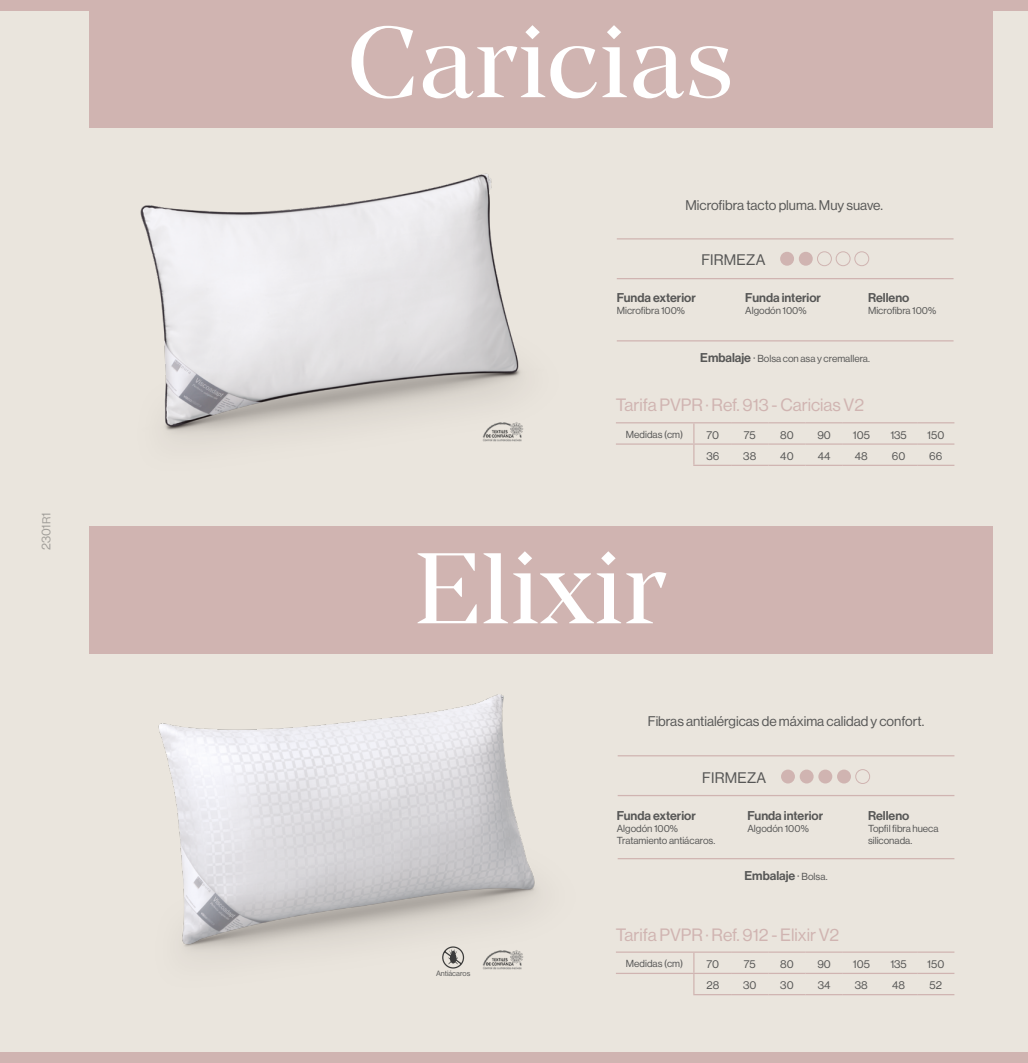
<style>
.page{position:relative;width:1028px;height:1063px;background:#eae5dd}
.page>*{position:absolute;margin:0;border:0;box-sizing:border-box;transform-origin:0 0}
.t1{font:100px "Manier";color:#fff}
.t2{font:17.5px "Neue Haas Grotesk Display";color:#d0b4b1}
.t3{font:15px "Neue Haas Grotesk Display";letter-spacing:.015em;color:#575756}
.t4{font:13.75px "Neue Haas Grotesk Display";color:#575756}
.t5{font:500 12.5px "Neue Haas Grotesk Display";color:#575756}
.t6{font:12.5px "Neue Haas Grotesk Display";color:#575756}
.t7{font:11.25px "Neue Haas Grotesk Display";color:#575756}
.t8{font:10px/12px "Neue Haas Grotesk Display";color:#575756}
.t9{font:7.5px "Neue Haas Grotesk Display";color:#575756}
.s1{font-size:11.25px}
.s2{font-weight:500;font-size:12.5px}
.s3{font-size:12.5px}
.s4{font-weight:400}
.s5{font-weight:400;font-size:10px}
</style>
<div class="page">
<div style="left:89px;top:0;width:903px;height:128px;background:#d0b4b1"></div>
<div style="left:0;top:1052px;width:1028px;height:11px;background:#d0b4b1"></div>
<div style="left:0;top:0;width:1028px;height:11px;background:#d0b4b1"></div>
<div style="left:89px;top:526px;width:903px;height:128px;background:#d0b4b1"></div>
<img style="left:140px;top:173px;width:530px;height:264px">
<img style="left:158px;top:694px;width:529px;height:279px">
<img style="left:482px;top:420px;width:42px;height:22px">
<img style="left:482px;top:948px;width:42px;height:23px">
<hr style="left:617px;top:238px;width:336px;height:2px;background:#d0b4b1">
<hr style="left:617px;top:278px;width:336px;height:1px;background:#d0b4b1">
<hr style="left:617px;top:340px;width:336px;height:1px;background:#d0b4b1">
<hr style="left:617px;top:755px;width:337px;height:1px;background:#d0b4b1">
<hr style="left:617px;top:795px;width:337px;height:1px;background:#d0b4b1">
<hr style="left:617px;top:858px;width:337px;height:1px;background:#d0b4b1">
<svg style="left:441px;top:946px;width:24px;height:23px"></svg>
<div style="left:780px;top:252px;width:14px;height:14px;background:#d0b4b1;border-radius:50%"></div>
<div style="left:798px;top:252px;width:14px;height:14px;background:#d0b4b1;border-radius:50%"></div>
<div style="left:817px;top:251px;width:14px;height:15px;border:1px solid #d0b4b1;border-radius:50%"></div>
<div style="left:836px;top:251px;width:14px;height:15px;border:1px solid #d0b4b1;border-radius:50%"></div>
<div style="left:854px;top:251px;width:15px;height:15px;border:1px solid #d0b4b1;border-radius:50%"></div>
<hr style="left:616px;top:422px;width:78px;height:1px;background:#d0b4b1">
<hr style="left:694px;top:422px;width:37px;height:1px;background:#d0b4b1">
<hr style="left:731px;top:422px;width:37px;height:1px;background:#d0b4b1">
<hr style="left:768px;top:422px;width:37px;height:1px;background:#d0b4b1">
<hr style="left:805px;top:422px;width:37px;height:1px;background:#d0b4b1">
<hr style="left:842px;top:422px;width:38px;height:1px;background:#d0b4b1">
<hr style="left:880px;top:422px;width:37px;height:1px;background:#d0b4b1">
<hr style="left:917px;top:422px;width:37px;height:1px;background:#d0b4b1">
<hr style="left:616px;top:443px;width:78px;height:2px;background:#d0b4b1">
<hr style="left:694px;top:443px;width:37px;height:2px;background:#d0b4b1">
<hr style="left:731px;top:443px;width:37px;height:2px;background:#d0b4b1">
<hr style="left:768px;top:443px;width:37px;height:2px;background:#d0b4b1">
<hr style="left:805px;top:443px;width:37px;height:2px;background:#d0b4b1">
<hr style="left:842px;top:443px;width:38px;height:2px;background:#d0b4b1">
<hr style="left:880px;top:443px;width:37px;height:2px;background:#d0b4b1">
<hr style="left:917px;top:443px;width:37px;height:2px;background:#d0b4b1">
<svg style="left:693px;top:423px;width:1px;height:42px"></svg>
<hr style="left:693px;top:465px;width:38px;height:1px;background:#d0b4b1">
<hr style="left:731px;top:465px;width:37px;height:1px;background:#d0b4b1">
<hr style="left:768px;top:465px;width:37px;height:1px;background:#d0b4b1">
<hr style="left:805px;top:465px;width:37px;height:1px;background:#d0b4b1">
<hr style="left:842px;top:465px;width:38px;height:1px;background:#d0b4b1">
<hr style="left:880px;top:465px;width:37px;height:1px;background:#d0b4b1">
<hr style="left:917px;top:465px;width:37px;height:1px;background:#d0b4b1">
<div style="left:781px;top:770px;width:14px;height:14px;background:#d0b4b1;border-radius:50%"></div>
<div style="left:799px;top:770px;width:14px;height:14px;background:#d0b4b1;border-radius:50%"></div>
<div style="left:818px;top:770px;width:14px;height:14px;background:#d0b4b1;border-radius:50%"></div>
<div style="left:837px;top:770px;width:14px;height:14px;background:#d0b4b1;border-radius:50%"></div>
<div style="left:855px;top:769px;width:15px;height:15px;border:1px solid #d0b4b1;border-radius:50%"></div>
<hr style="left:616px;top:952px;width:78px;height:1px;background:#d0b4b1">
<hr style="left:694px;top:952px;width:37px;height:1px;background:#d0b4b1">
<hr style="left:731px;top:952px;width:37px;height:1px;background:#d0b4b1">
<hr style="left:768px;top:952px;width:37px;height:1px;background:#d0b4b1">
<hr style="left:805px;top:952px;width:37px;height:1px;background:#d0b4b1">
<hr style="left:842px;top:952px;width:38px;height:1px;background:#d0b4b1">
<hr style="left:880px;top:952px;width:37px;height:1px;background:#d0b4b1">
<hr style="left:917px;top:952px;width:37px;height:1px;background:#d0b4b1">
<hr style="left:616px;top:973px;width:78px;height:1px;background:#d0b4b1">
<hr style="left:694px;top:973px;width:37px;height:1px;background:#d0b4b1">
<hr style="left:731px;top:973px;width:37px;height:1px;background:#d0b4b1">
<hr style="left:768px;top:973px;width:37px;height:1px;background:#d0b4b1">
<hr style="left:805px;top:973px;width:37px;height:1px;background:#d0b4b1">
<hr style="left:842px;top:973px;width:38px;height:1px;background:#d0b4b1">
<hr style="left:880px;top:973px;width:37px;height:1px;background:#d0b4b1">
<hr style="left:917px;top:973px;width:37px;height:1px;background:#d0b4b1">
<svg style="left:693px;top:953px;width:1px;height:41px"></svg>
<hr style="left:693px;top:994px;width:38px;height:1px;background:#d0b4b1">
<hr style="left:731px;top:994px;width:37px;height:1px;background:#d0b4b1">
<hr style="left:768px;top:994px;width:37px;height:1px;background:#d0b4b1">
<hr style="left:805px;top:994px;width:37px;height:1px;background:#d0b4b1">
<hr style="left:842px;top:994px;width:38px;height:1px;background:#d0b4b1">
<hr style="left:880px;top:994px;width:37px;height:1px;background:#d0b4b1">
<hr style="left:917px;top:994px;width:37px;height:1px;background:#d0b4b1">
<p class="t6" style="left:39px;top:550px;width:39px;rotate:-90deg">2301<span class="s1">R</span>1</p>
<h1 class="t1" style="left:347px;top:3px;width:388px">Caricias</h1>
<h3 class="t4" style="left:685px;top:198px;width:199px">Microfibra tacto pluma. Muy suave.</h3>
<h3 class="t3" style="left:701px;top:251px;width:66px">FIRMEZA</h3>
<p class="t5" style="left:617px;top:291px;width:80px">Funda exterior</p>
<p class="t8" style="left:617px;top:305px;width:70px">Microfibra 100%</p>
<p class="t5" style="left:745px;top:291px;width:77px">Funda interior</p>
<p class="t8" style="left:745px;top:305px;width:63px">Algodón 100%</p>
<p class="t5" style="left:868px;top:291px;width:43px">Relleno</p>
<p class="t8" style="left:868px;top:305px;width:70px">Microfibra 100%</p>
<p class="t8" style="left:700px;top:353px;width:171px"><span class="s2">Embalaje</span> <span class="s3">·</span> Bolsa con asa y cremallera.</p>
<h2 class="t2" style="left:616px;top:395px;width:250px">Tarifa PVPR · Ref. 913 - Caricias V2</h2>
<p class="t8" style="left:626px;top:429px;width:59px">Medidas (cm)</p>
<p class="t7" style="left:706px;top:428px;width:14px">70</p>
<p class="t7" style="left:743px;top:428px;width:13px">75</p>
<p class="t7" style="left:780px;top:428px;width:15px">80</p>
<p class="t7" style="left:817px;top:428px;width:15px">90</p>
<p class="t7" style="left:852px;top:428px;width:19px">105</p>
<p class="t7" style="left:890px;top:428px;width:18px">135</p>
<p class="t7" style="left:927px;top:428px;width:19px">150</p>
<p class="t7" style="left:706px;top:450px;width:14px">36</p>
<p class="t7" style="left:743px;top:450px;width:14px">38</p>
<p class="t7" style="left:780px;top:450px;width:15px">40</p>
<p class="t7" style="left:817px;top:450px;width:14px">44</p>
<p class="t7" style="left:855px;top:450px;width:14px">48</p>
<p class="t7" style="left:892px;top:450px;width:15px">60</p>
<p class="t7" style="left:929px;top:450px;width:15px">66</p>
<h1 class="t1" style="left:414px;top:529px;width:254px">Elixir</h1>
<h3 class="t4" style="left:647px;top:714px;width:278px">Fibras antialérgicas de máxima calidad y confort.</h3>
<p class="t9" style="left:436px;top:969px;width:36px">Antiácaros</p>
<h3 class="t3" style="left:702px;top:769px;width:66px">FIRMEZA</h3>
<p class="t5" style="left:617px;top:809px;width:80px">Funda exterior</p>
<p class="t8" style="left:617px;top:823px;width:100px">Algodón 100%<br>Tratamiento antiácaros.</p>
<p class="t5" style="left:747px;top:809px;width:77px">Funda interior</p>
<p class="t8" style="left:747px;top:823px;width:63px">Algodón 100%</p>
<p class="t5" style="left:744px;top:869px;width:84px">Embalaje <span class="s4">·</span> <span class="s5">Bolsa.</span></p>
<p class="t5" style="left:868px;top:809px;width:43px">Relleno</p>
<p class="t8" style="left:868px;top:823px;width:72px">Topfil fibra hueca siliconada.</p>
<h2 class="t2" style="left:616px;top:925px;width:225px">Tarifa PVPR · Ref. 912 - Elixir V2</h2>
<p class="t8" style="left:626px;top:958px;width:59px">Medidas (cm)</p>
<p class="t7" style="left:706px;top:958px;width:14px">70</p>
<p class="t7" style="left:743px;top:958px;width:13px">75</p>
<p class="t7" style="left:780px;top:958px;width:15px">80</p>
<p class="t7" style="left:817px;top:958px;width:15px">90</p>
<p class="t7" style="left:852px;top:958px;width:19px">105</p>
<p class="t7" style="left:890px;top:958px;width:18px">135</p>
<p class="t7" style="left:927px;top:958px;width:19px">150</p>
<p class="t7" style="left:706px;top:979px;width:14px">28</p>
<p class="t7" style="left:743px;top:979px;width:15px">30</p>
<p class="t7" style="left:780px;top:979px;width:15px">30</p>
<p class="t7" style="left:817px;top:979px;width:14px">34</p>
<p class="t7" style="left:855px;top:979px;width:14px">38</p>
<p class="t7" style="left:892px;top:979px;width:14px">48</p>
<p class="t7" style="left:929px;top:979px;width:14px">52</p>
</div>
